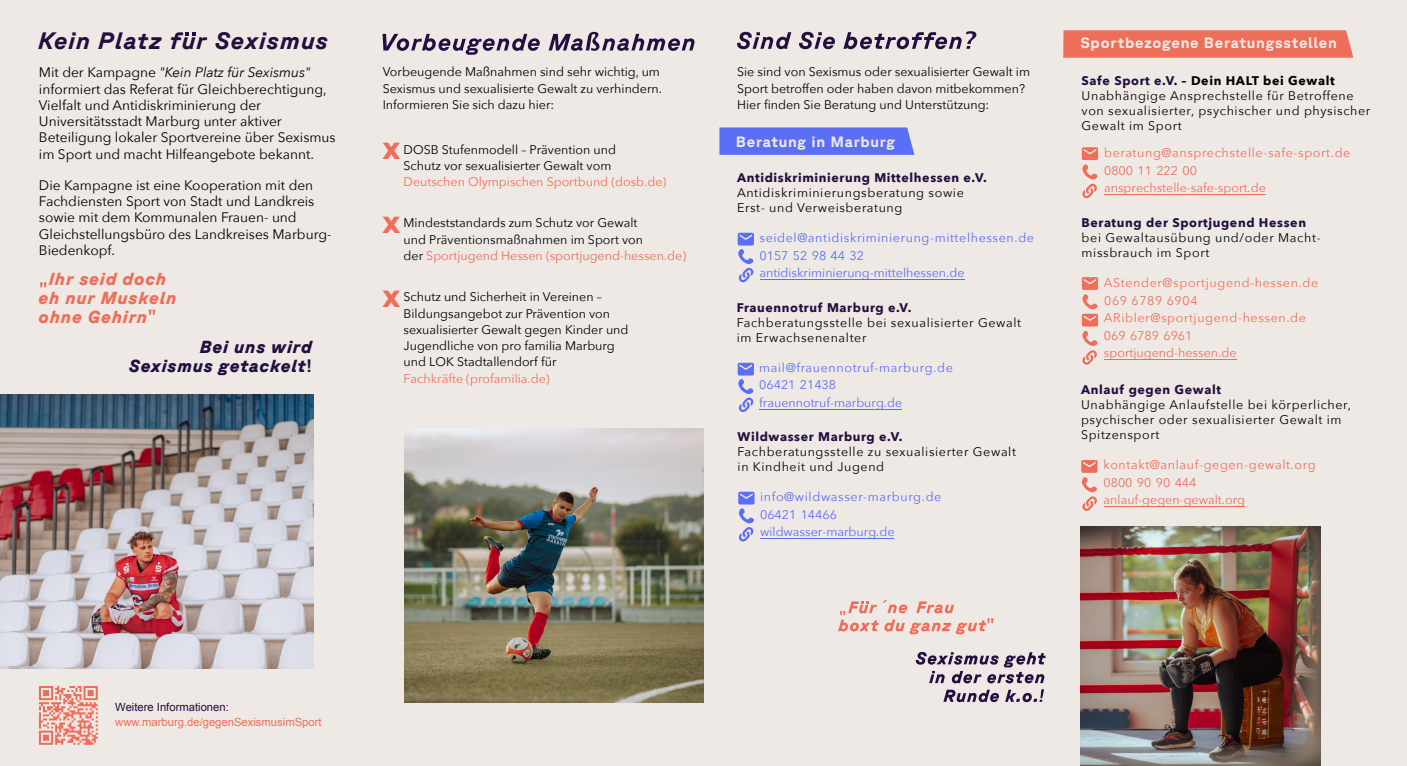
<style>
.page{position:relative;width:1407px;height:766px;background:#fff}
.page>*{position:absolute;margin:0;border:0;box-sizing:border-box;transform-origin:0 0}
.t1{font:700 33px "GT Planar Trial";color:#ed6f59}
.t2{font:23.75px "GT Planar Trial It 15 Bd";letter-spacing:.05em;color:#230e40}
.t3{font:17.5px/18.9px "GT Planar Trial It 15 Bl";letter-spacing:.05em;color:#ed6f59}
.t4{font:17.5px/18.9px "GT Planar Trial It 15 Bl";letter-spacing:.05em;color:#230e40;text-align:right}
.t5{font:700 15px "GT Planar Trial";letter-spacing:.05em;color:#efe9e5}
.t6{font:13.75px/16.2px "Avenir Next";color:#000}
.t7{font:12.62px/15.1px "Avenir Next";letter-spacing:.05em;color:#000}
.t8{font:700 12.62px "Avenir Next";letter-spacing:.05em;color:#230e40}
.t9{font:12.5px/16.2px "Avenir Next";color:#000}
.t10{font:12.5px/15px "Avenir Next";letter-spacing:.05em;color:#000}
.t11{font:12.5px/17.5px "Avenir Next";color:#5b6ef6}
.t12{font:12.5px/17.5px "Avenir Next";color:#ed6f59}
.t13{font:700 12.5px "Avenir Next";letter-spacing:.05em;color:#230e40}
.t14{font:12.5px/17.5px "Avenir Next";letter-spacing:.05em;color:#ed6f59}
.t15{font:11.25px "Arial";color:#ed6f59}
.t16{font:11.25px "Arial";color:#230e40}
.s1{font-style:italic}
.s2{font-family:"Lucida Grande";font-weight:700}
.s3{color:#ed6f59}
.s4{font-weight:700;color:#230e40}
.s5{font-weight:700}
</style>
<div class="page">
<div style="left:0;top:0;width:1407px;height:765px;background:#efe9e5"></div>
<svg style="left:1063px;top:30px;width:290px;height:28px;background:#ed725d"></svg>
<svg style="left:719px;top:127px;width:195px;height:28px;background:#6072f5"></svg>
<svg style="left:737px;top:32px;width:54px;height:17px"></svg>
<svg style="left:799px;top:32px;width:36px;height:17px"></svg>
<svg style="left:843px;top:31px;width:133px;height:18px"></svg>
<img style="left:1080px;top:526px;width:240px;height:239px">
<hr style="left:760px;top:279px;width:204px;height:1px;background:#5b6ef6">
<hr style="left:759px;top:408px;width:143px;height:1px;background:#5b6ef6">
<hr style="left:760px;top:538px;width:134px;height:1px;background:#5b6ef6">
<svg style="left:915px;top:651px;width:130px;height:32px"></svg>
<svg style="left:943px;top:689px;width:56px;height:13px"></svg>
<svg style="left:1005px;top:689px;width:39px;height:13px"></svg>
<svg style="left:838px;top:600px;width:155px;height:34px"></svg>
<img style="left:0;top:394px;width:313px;height:274px">
<svg style="left:39px;top:686px;width:59px;height:58px"></svg>
<svg style="left:40px;top:282px;width:6px;height:5px"></svg>
<svg style="left:382px;top:34px;width:158px;height:21px"></svg>
<svg style="left:549px;top:32px;width:146px;height:19px"></svg>
<svg style="left:185px;top:32px;width:10px;height:3px"></svg>
<img style="left:404px;top:429px;width:299px;height:273px">
<hr style="left:1104px;top:194px;width:161px;height:1px;background:#ed6f59">
<hr style="left:1104px;top:359px;width:132px;height:1px;background:#ed6f59">
<hr style="left:1104px;top:506px;width:141px;height:1px;background:#ed6f59">
<svg style="left:1082px;top:147px;width:16px;height:52px"></svg>
<svg style="left:1082px;top:277px;width:16px;height:88px"></svg>
<svg style="left:1081px;top:460px;width:16px;height:51px"></svg>
<svg style="left:738px;top:491px;width:16px;height:51px"></svg>
<svg style="left:738px;top:362px;width:16px;height:50px"></svg>
<svg style="left:738px;top:233px;width:16px;height:49px"></svg>
<h2 class="t2" style="left:38px;top:30px;width:291px">Kein Platz für Sexismus</h2>
<p class="t6" style="left:39px;top:65px;width:298px">Mit der Kampagne <span class="s1">"Kein Platz für Sexismus" </span>informiert das Referat für Gleichberechtigung, Vielfalt und Antidiskriminierung der Universitätsstadt Marburg unter aktiver Beteiligung lokaler Sportvereine über Sexismus im Sport und macht Hilfeangebote bekannt.</p>
<p class="t6" style="left:39px;top:177px;width:294px">Die Kampagne ist eine Kooperation mit den Fachdiensten Sport von Stadt und Landkreis sowie mit dem Kommunalen Frauen- und Gleichstellungsbüro des Landkreises Marburg-Biedenkopf.</p>
<h3 class="t3" style="left:38px;top:270px;width:140px;text-indent:10px">Ihr seid doch eh nur Muskeln ohne Gehirn<span class="s2">"</span></h3>
<h3 class="t4" style="left:129px;top:338px;width:185px">Bei uns wird<br>Sexismus getackelt<span class="s2">!</span></h3>
<p class="t9" style="left:383px;top:64px;width:281px">Vorbeugende Maßnahmen sind sehr wichtig, um<br>Sexismus und sexualisierte Gewalt zu verhindern.<br>Informieren Sie sich dazu hier:</p>
<h1 class="t1" style="left:382px;top:132px;width:20px">x</h1>
<p class="t9" style="left:403px;top:141px;width:214px">DOSB Stufenmodell – Prävention und<br>Schutz vor sexualisierter Gewalt vom</p>
<p class="t12" style="left:403px;top:173px;width:264px">Deutschen Olympischen Sportbund (dosb.de)</p>
<p class="t9" style="left:403px;top:215px;width:284px">Mindeststandards zum Schutz vor Gewalt<br>und Präventionsmaßnahmen im Sport von<br>der <span class="s3">Sportjugend Hessen (sportjugend-hessen.de)</span></p>
<p class="t9" style="left:403px;top:289px;width:226px">Schutz und Sicherheit in Vereinen – Bildungsangebot zur Prävention von sexualisierter Gewalt gegen Kinder und Jugendliche von pro familia Marburg und LOK Stadtallendorf für</p>
<p class="t12" style="left:403px;top:370px;width:148px">Fachkräfte (profamilia.de)</p>
<h1 class="t1" style="left:382px;top:206px;width:20px">x</h1>
<h1 class="t1" style="left:382px;top:280px;width:20px">x</h1>
<p class="t9" style="left:737px;top:64px;width:294px">Sie sind von Sexismus oder sexualisierter Gewalt im<br>Sport betroffen oder haben davon mitbekommen?<br>Hier finden Sie Beratung und Unterstützung:</p>
<p class="t5" style="left:736px;top:134px;width:161px">Beratung in Marburg</p>
<p class="t13" style="left:737px;top:169px;width:251px">Antidiskriminierung Mittelhessen e.V.</p>
<p class="t10" style="left:737px;top:185px;width:228px">Antidiskriminierungsberatung sowie<br>Erst- und Verweisberatung</p>
<p class="t11" style="left:759px;top:229px;width:276px">seidel@antidiskriminierung-mittelhessen.de<br>0157 52 98 44 32 antidiskriminierung-mittelhessen.de</p>
<p class="t13" style="left:737px;top:299px;width:176px">Frauennotruf Marburg e.V.</p>
<p class="t10" style="left:737px;top:315px;width:286px">Fachberatungsstelle bei sexualisierter Gewalt im Erwachsenenalter</p>
<p class="t11" style="left:759px;top:359px;width:195px">mail@frauennotruf-marburg.de<br>06421 21438 frauennotruf-marburg.de</p>
<p class="t13" style="left:737px;top:428px;width:167px">Wildwasser Marburg e.V.</p>
<p class="t10" style="left:737px;top:444px;width:280px">Fachberatungsstelle zu sexualisierter Gewalt in Kindheit und Jugend</p>
<p class="t11" style="left:760px;top:488px;width:183px">info@wildwasser-marburg.de<br>06421 14466 wildwasser-marburg.de</p>
<p class="t5" style="left:1080px;top:36px;width:258px">Sportbezogene Beratungsstellen</p>
<p class="t10" style="left:1081px;top:73px;width:290px"><span class="s4">Safe Sport e.V.</span> <span class="s5">– Dein HALT bei Gewalt </span>Unabhängige Ansprechstelle für Betroffene von sexualisierter, psychischer und physischer Gewalt im Sport</p>
<p class="t12" style="left:1104px;top:145px;width:248px">beratung@ansprechstelle-safe-sport.de<br>0800 11 222 00 ansprechstelle-safe-sport.de</p>
<p class="t13" style="left:1081px;top:215px;width:226px">Beratung der Sportjugend Hessen</p>
<p class="t10" style="left:1081px;top:231px;width:240px">bei Gewaltausübung und/oder Macht&shy;missbrauch im Sport</p>
<p class="t14" style="left:1104px;top:274px;width:216px">AStender@sportjugend-hessen.de<br>069 6789 6904<br>ARibler@sportjugend-hessen.de<br>069 6789 6961 sportjugend-hessen.de</p>
<p class="t8" style="left:1081px;top:381px;width:142px">Anlauf gegen Gewalt</p>
<p class="t7" style="left:1081px;top:397px;width:271px">Unabhängige Anlaufstelle bei körperlicher, psychischer oder sexualisierter Gewalt im<br>Spitzensport</p>
<p class="t12" style="left:1103px;top:456px;width:214px">kontakt@anlauf-gegen-gewalt.org<br>0800 90 90 444 anlauf-gegen-gewalt.org</p>
<p class="t16" style="left:115px;top:702px;width:115px">Weitere Informationen:</p>
<p class="t15" style="left:115px;top:717px;width:208px">www.marburg.de/gegenSexismusimSport</p>
</div>
